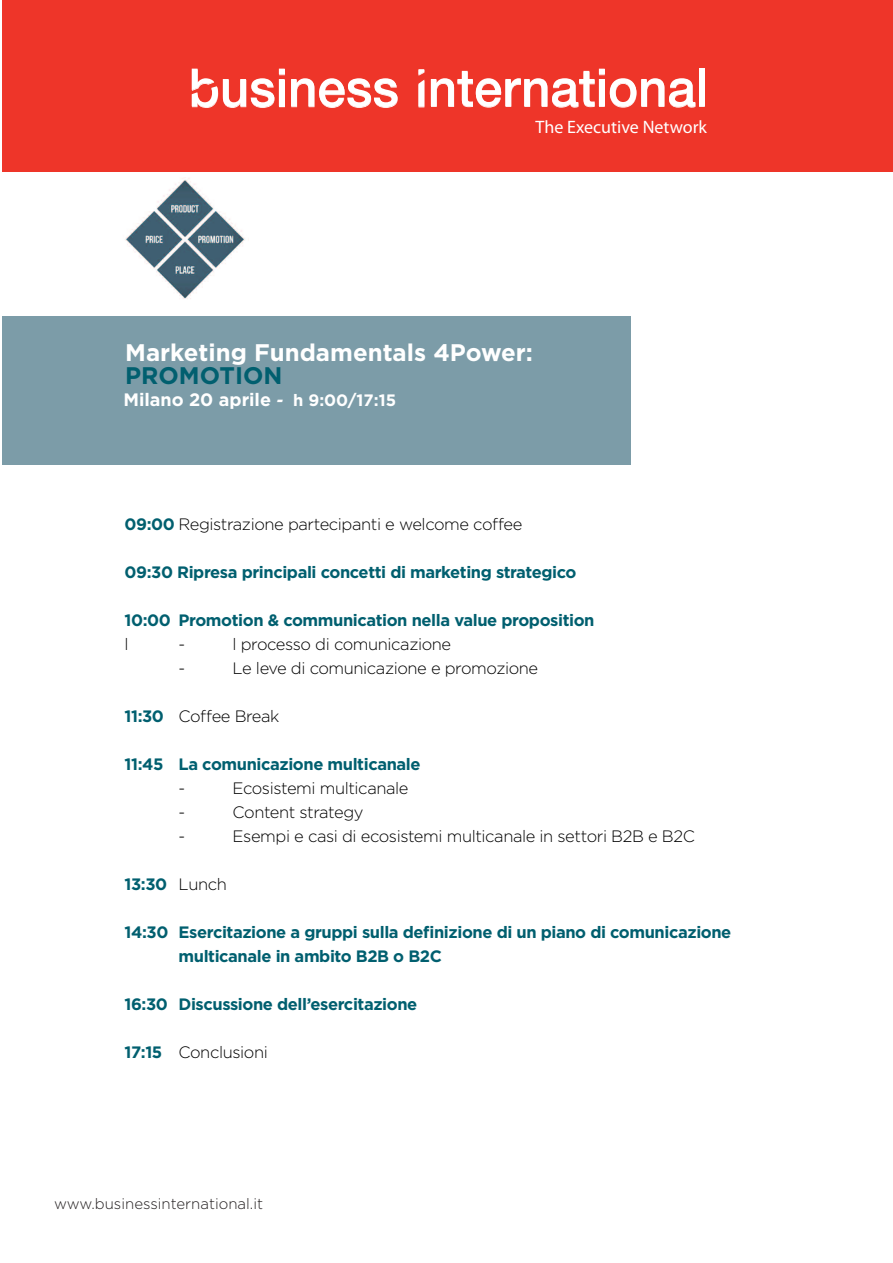
<style>
.page{position:relative;width:893px;height:1263px;background:#fff}
.page>*{position:absolute;margin:0;border:0;box-sizing:border-box;transform-origin:0 0}
.t1{font:700 24px "Gotham";color:#fff}
.t2{font:700 24px "Gotham";color:#015f6f}
.t3{font:700 18px "Gotham";color:#fff}
.t4{font:18px "Helvetica Neue CE";color:#fff}
.t5{font:700 16.5px/24px "Gotham";letter-spacing:-.025em;color:#015f6f}
.t6{font:300 16.5px "Gotham";letter-spacing:-.025em;color:#000}
.t7{font:300 15px "Gotham";color:#231f20}
.s1{font-style:italic;font-size:16.5px}
.s2{font-size:16.5px}
.s3{font-weight:700;color:#015f6f}
.s4{font-weight:300;color:#000}
</style>
<div class="page">
<div style="left:2px;top:317px;width:629px;height:148px;background:#7c9ca8"></div>
<img style="left:125px;top:177px;width:120px;height:122px">
<div style="left:2px;top:0;width:891px;height:171px;background:#ee3529"></div>
<svg style="left:291px;top:78px;width:107px;height:30px"></svg>
<svg style="left:192px;top:69px;width:93px;height:39px"></svg>
<svg style="left:418px;top:69px;width:6px;height:38px"></svg>
<svg style="left:431px;top:69px;width:274px;height:39px"></svg>
<div style="left:699px;top:70px;width:6px;height:36px;background:#fff"></div>
<p class="t4" style="left:536px;top:120px;width:173px">The Executive Network</p>
<h1 class="t1" style="left:125px;top:344px;width:409px">Marketing Fundamentals 4Power:</h1>
<h1 class="t2" style="left:125px;top:367px;width:159px">PROMOTION</h1>
<p class="t3" style="left:123px;top:394px;width:274px">Milano 20 aprile <span class="s1">-</span> <span class="s2">h 9:00/17:15</span></p>
<p class="t6" style="left:125px;top:518px;width:399px"><span class="s3">09:00</span> Registrazione partecipanti e welcome coffee</p>
<p class="t5" style="left:125px;top:562px;width:453px">09:30 Ripresa principali concetti di marketing strategico</p>
<p class="t5" style="left:125px;top:610px;width:471px">10:00 Promotion &amp; communication nella value proposition</p>
<p class="t6" style="left:125px;top:638px;width:6px">l</p>
<p class="t6" style="left:179px;top:638px;width:8px">-</p>
<p class="t6" style="left:233px;top:638px;width:220px">l processo di comunicazione</p>
<p class="t6" style="left:179px;top:662px;width:8px">-</p>
<p class="t6" style="left:233px;top:662px;width:307px">Le leve di comunicazione e promozione</p>
<p class="t6" style="left:125px;top:710px;width:156px"><span class="s3">11:30</span> Coffee Break</p>
<p class="t5" style="left:125px;top:754px;width:298px">11:45 La comunicazione multicanale</p>
<p class="t6" style="left:179px;top:782px;width:8px">-</p>
<p class="t6" style="left:233px;top:782px;width:177px">Ecosistemi multicanale</p>
<p class="t6" style="left:179px;top:806px;width:8px">-</p>
<p class="t6" style="left:233px;top:806px;width:132px">Content strategy</p>
<p class="t6" style="left:179px;top:830px;width:8px">-</p>
<p class="t6" style="left:233px;top:830px;width:464px">Esempi e casi di ecosistemi multicanale in settori B2B e B2C</p>
<p class="t5" style="left:125px;top:874px;width:104px">13:30 <span class="s4">Lunch</span></p>
<p class="t5" style="left:179px;top:922px;width:554px;text-indent:-54px">14:30 Esercitazione a gruppi sulla definizione di un piano di comunicazione multicanale in ambito B2B o B2C</p>
<p class="t5" style="left:125px;top:994px;width:294px">16:30 Discussione dell’esercitazione</p>
<p class="t6" style="left:125px;top:1046px;width:145px"><span class="s3">17:15</span> Conclusioni</p>
<p class="t7" style="left:54px;top:1199px;width:211px">www.businessinternational.it</p>
</div>
